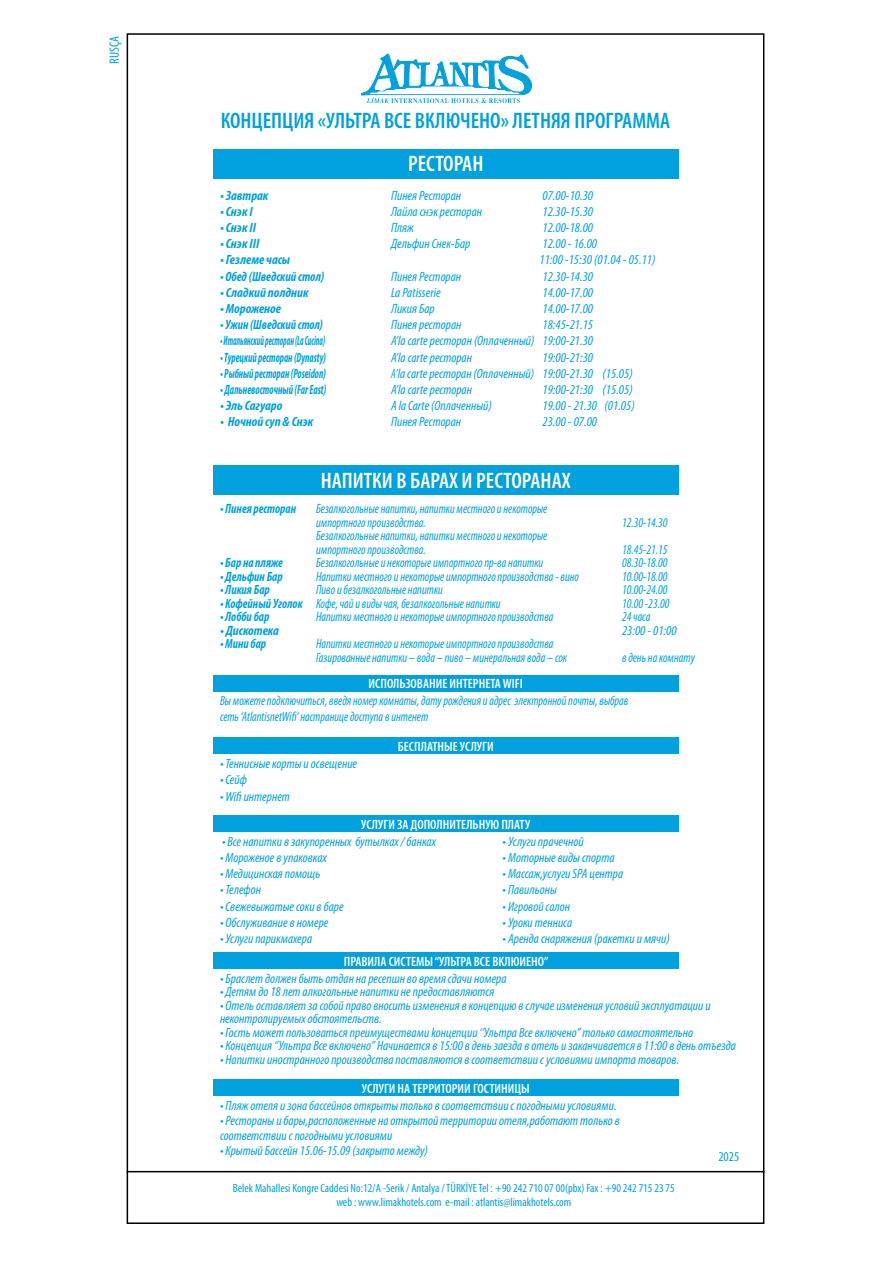
<style>
.page{position:relative;width:893px;height:1263px;background:#fff}
.page>*{position:absolute;margin:0;border:0;box-sizing:border-box;transform-origin:0 0}
.t1{font:600 condensed 22.5px "Myriad Pro";color:#00a1de}
.t2{font:600 condensed 22.5px "Myriad Pro";color:#fff}
.t3{font:italic condensed 13.5px/13.5px "Myriad Pro";color:#00a1de}
.t4{font:italic condensed 13.5px/13.5px "Myriad Pro";color:#00a1de;scale:.9 1}
.t5{font:600 condensed 13.5px "Myriad Pro";color:#fff}
.t6{font:italic 700 condensed 13.5px "Myriad Pro";color:#00a1de}
.t7{font:italic 700 condensed 13.5px "Myriad Pro";color:#00a1de;scale:.9 1}
.t8{font:italic 700 condensed 13.5px "Myriad Pro";color:#00a1de;scale:.73 1}
.t9{font:italic condensed 13.5px "Myriad Pro";color:#00a1de;scale:.78 1}
.t10{font:italic 700 condensed 13.5px "Myriad Pro";color:#00a1de;scale:.61 1}
.t11{font:italic 700 condensed 13.5px "Myriad Pro";color:#00a1de;scale:.75 1}
.t12{font:italic 700 condensed 13.5px "Myriad Pro";color:#00a1de;scale:.93 1}
.t13{font:condensed 13.5px "Myriad Pro";color:#00a1de}
.t14{font:condensed 12px/14.4px "Myriad Pro";color:#00a1de;text-align:center}
.s1{font-weight:700}
</style>
<div class="page">
<div style="left:213px;top:675px;width:466px;height:16px;background:#00a1de"></div>
<div style="left:213px;top:952px;width:466px;height:17px;background:#00a1de"></div>
<div style="left:213px;top:1079px;width:466px;height:17px;background:#00a1de"></div>
<div style="left:213px;top:149px;width:466px;height:30px;background:#00a1de"></div>
<div style="left:213px;top:466px;width:466px;height:29px;background:#00a1de"></div>
<div style="left:213px;top:738px;width:466px;height:16px;background:#00a1de"></div>
<div style="left:213px;top:816px;width:466px;height:16px;background:#00a1de"></div>
<hr style="left:127px;top:1171px;width:637px;height:1px;background:#000">
<svg style="left:361px;top:53px;width:171px;height:51px"></svg>
<p class="t13" style="left:106px;top:64px;width:29px;rotate:-90deg">RUSÇA</p>
<h1 class="t1" style="left:221px;top:107px;width:451px">КОНЦЕПЦИЯ «УЛЬТРА ВСЕ ВКЛЮЧЕНО» ЛЕТНЯЯ ПРОГРАММА</h1>
<h1 class="t2" style="left:408px;top:150px;width:77px">РЕСТОРАН</h1>
<p class="t6" style="left:220px;top:187px;width:50px">• Завтрак</p>
<p class="t3" style="left:391px;top:188px;width:72px">Пинея Ресторан</p>
<p class="t3" style="left:543px;top:188px;width:52px">07.00-10.30</p>
<p class="t6" style="left:220px;top:203px;width:34px">• Снэк I</p>
<p class="t3" style="left:391px;top:204px;width:93px">Лайла снэк ресторан</p>
<p class="t3" style="left:543px;top:204px;width:52px">12.30-15.30</p>
<p class="t6" style="left:220px;top:219px;width:37px">• Снэк II</p>
<p class="t3" style="left:391px;top:221px;width:24px">Пляж</p>
<p class="t3" style="left:543px;top:221px;width:52px">12.00-18.00</p>
<p class="t6" style="left:220px;top:235px;width:41px">• Снэк III</p>
<p class="t3" style="left:391px;top:237px;width:81px">Дельфин Снек-Бар</p>
<p class="t3" style="left:543px;top:237px;width:56px">12.00 - 16.00</p>
<p class="t6" style="left:220px;top:252px;width:72px">• Гезлеме часы</p>
<p class="t3" style="left:539px;top:253px;width:117px">11:00 -15:30 (01.04 - 05.11)</p>
<p class="t12" style="left:220px;top:268px;width:114px">• Обед (Шведский стол)</p>
<p class="t3" style="left:391px;top:269px;width:72px">Пинея Ресторан</p>
<p class="t3" style="left:542px;top:269px;width:52px">12.30-14.30</p>
<p class="t6" style="left:220px;top:284px;width:90px">• Сладкий полдник</p>
<p class="t3" style="left:391px;top:285px;width:51px">La Patisserie</p>
<p class="t3" style="left:542px;top:285px;width:52px">14.00-17.00</p>
<p class="t6" style="left:220px;top:300px;width:63px">• Мороженое</p>
<p class="t3" style="left:391px;top:302px;width:45px">Ликия Бар</p>
<p class="t3" style="left:542px;top:302px;width:52px">14.00-17.00</p>
<p class="t7" style="left:220px;top:316px;width:116px">• Ужин (Шведский стол)</p>
<p class="t3" style="left:391px;top:318px;width:72px">Пинея ресторан</p>
<p class="t3" style="left:542px;top:318px;width:52px">18:45-21.15</p>
<p class="t10" style="left:220px;top:333px;width:174px">• Итальянский ресторан (La Cucina)</p>
<p class="t3" style="left:391px;top:334px;width:204px">A’la carte ресторан (Oплаченный) 19:00-21.30</p>
<p class="t8" style="left:220px;top:349px;width:147px">• Турецкий ресторан (Dynasty)</p>
<p class="t3" style="left:391px;top:350px;width:83px">A’la carte ресторан</p>
<p class="t3" style="left:542px;top:350px;width:52px">19:00-21:30</p>
<p class="t8" style="left:220px;top:365px;width:147px">• Рыбный ресторан (Poseidon)</p>
<p class="t9" style="left:391px;top:365px;width:311px">A’la carte ресторан (Oплаченный) 19:00-21.30 (15.05)</p>
<p class="t11" style="left:220px;top:381px;width:143px">• Дальневосточный (Far East)</p>
<p class="t3" style="left:391px;top:383px;width:83px">A’la carte ресторан</p>
<p class="t3" style="left:543px;top:383px;width:92px">19:00-21:30 (15.05)</p>
<p class="t6" style="left:220px;top:397px;width:64px">• Эль Сагуаро</p>
<p class="t3" style="left:391px;top:399px;width:102px">A la Carte (Oплаченный)</p>
<p class="t3" style="left:543px;top:399px;width:94px">19.00 - 21.30 (01.05)</p>
<p class="t6" style="left:220px;top:414px;width:95px">• Ночной суп &amp; Снэк</p>
<p class="t3" style="left:391px;top:415px;width:72px">Пинея Ресторан</p>
<p class="t3" style="left:543px;top:415px;width:56px">23.00 - 07.00</p>
<h1 class="t2" style="left:321px;top:467px;width:251px">НАПИТКИ В БАРАХ И РЕСТОРАНАХ</h1>
<p class="t7" style="left:220px;top:500px;width:86px">• Пинея ресторан</p>
<p class="t4" style="left:316px;top:502px;width:259px">Безалкогольные напитки, напитки местного и некоторые импортного производства.</p>
<p class="t4" style="left:622px;top:515px;width:52px">12.30-14.30</p>
<p class="t4" style="left:316px;top:529px;width:259px">Безалкогольные напитки, напитки местного и некоторые импортного производства.</p>
<p class="t4" style="left:622px;top:542px;width:52px">18.45-21.15</p>
<p class="t7" style="left:220px;top:554px;width:71px">• Бар на пляже</p>
<p class="t4" style="left:316px;top:556px;width:254px">Безалкогольные и некоторые импортного пр-ва напитки</p>
<p class="t4" style="left:622px;top:556px;width:52px">08.30-18.00</p>
<p class="t7" style="left:220px;top:568px;width:71px">• Дельфин Бар</p>
<p class="t4" style="left:316px;top:569px;width:294px">Напитки местного и некоторые импортного производства - вино</p>
<p class="t4" style="left:622px;top:569px;width:52px">10.00-18.00</p>
<p class="t7" style="left:220px;top:581px;width:57px">• Ликия Бар</p>
<p class="t4" style="left:316px;top:583px;width:142px">Пиво и безалкогольные напитки</p>
<p class="t4" style="left:622px;top:583px;width:52px">10.00-24.00</p>
<p class="t4" style="left:220px;top:596px;width:313px"><span class="s1">• Кофейный Уголок</span> Кофе, чай и виды чая, безалкогольные напитки</p>
<p class="t4" style="left:622px;top:596px;width:54px">10.00 -23.00</p>
<p class="t7" style="left:220px;top:608px;width:56px">• Лобби бар</p>
<p class="t4" style="left:316px;top:610px;width:265px">Напитки местного и некоторые импортного производства</p>
<p class="t4" style="left:622px;top:610px;width:33px">24 часа</p>
<p class="t6" style="left:220px;top:622px;width:60px">• Дискотека</p>
<p class="t3" style="left:622px;top:623px;width:56px">23:00 - 01:00</p>
<p class="t7" style="left:220px;top:635px;width:53px">• Мини бар</p>
<p class="t4" style="left:316px;top:637px;width:280px">Напитки местного и некоторые импортного производства<br>Газированные напитки – вода – пиво – минеральная вода – сок</p>
<p class="t4" style="left:622px;top:650px;width:82px">в день на комнату</p>
<p class="t5" style="left:369px;top:675px;width:156px">ИСПОЛЬЗОВАНИЕ ИНТЕРНЕТА WIFI</p>
<p class="t4" style="left:220px;top:692px;width:455px;line-height:16.2px">Вы можете подключиться, введя номер комнаты, дату рождения и адрес электронной почты, выбрав сеть ‘AtlantisnetWifi’ настранице доступа в интенет</p>
<p class="t3" style="left:220px;top:757px;width:139px">• Теннисные корты и освещение</p>
<p class="t3" style="left:220px;top:773px;width:28px">• Сейф</p>
<p class="t3" style="left:220px;top:790px;width:71px">• Wifi интернет</p>
<p class="t5" style="left:398px;top:738px;width:97px">БЕСПЛАТНЫЕ УСЛУГИ</p>
<p class="t5" style="left:361px;top:816px;width:170px">УСЛУГИ ЗА ДОПОЛНИТЕЛЬНУЮ ПЛАТУ</p>
<p class="t3" style="left:222px;top:834px;width:215px">• Все напитки в закупоренных бутылках / банках</p>
<p class="t3" style="left:220px;top:851px;width:108px">• Мороженое в упаковках</p>
<p class="t3" style="left:220px;top:867px;width:102px">• Медицинская помощь</p>
<p class="t3" style="left:220px;top:883px;width:42px">• Телефон</p>
<p class="t3" style="left:220px;top:899px;width:125px">• Свежевыжатые соки в баре</p>
<p class="t3" style="left:220px;top:915px;width:110px">• Обслуживание в номере</p>
<p class="t3" style="left:220px;top:932px;width:94px">• Услуги парикмахера</p>
<p class="t3" style="left:503px;top:834px;width:83px">• Услуги прачечной</p>
<p class="t3" style="left:503px;top:851px;width:113px">• Моторные виды спорта</p>
<p class="t3" style="left:503px;top:867px;width:122px">• Массаж,услуги SPA центра</p>
<p class="t3" style="left:503px;top:883px;width:56px">• Павильоны</p>
<p class="t3" style="left:503px;top:899px;width:69px">• Игровой салон</p>
<p class="t3" style="left:503px;top:915px;width:71px">• Уроки тенниса</p>
<p class="t3" style="left:503px;top:932px;width:169px">• Aренда снаряжения (ракетки и мячи)</p>
<p class="t5" style="left:344px;top:953px;width:206px">ПРАВИЛА СИСТЕМЫ “УЛЬТРА ВСЕ ВКЛЮИЕНО”</p>
<p class="t3" style="left:220px;top:971px;width:288px">• Браслет должен быть отдан на ресепшн во время сдачи номера</p>
<p class="t3" style="left:220px;top:985px;width:276px">• Детям до 18 лет алкогольные напитки не предоставляются</p>
<p class="t3" style="left:220px;top:998px;width:492px">• Отель оставляет за собой право вносить изменения в концепцию в случае изменения уcловий эксплуатации и неконтролируемых обстоятельств.</p>
<p class="t3" style="left:220px;top:1025px;width:475px">• Гость может пользоваться преимуществами kонцепции ‘’Ультра Все включено’’ только самостоятельно</p>
<p class="t3" style="left:220px;top:1039px;width:517px">• Концепция ‘’Ультра Все включено’’ Начинается в 15:00 в день заезда в отель и заканчивается в 11:00 в день отъезда</p>
<p class="t3" style="left:220px;top:1052px;width:460px">• Напитки иностранного производства поставляются в соответствии с условиями импорта товаров.</p>
<p class="t5" style="left:362px;top:1080px;width:169px">УСЛУГИ НА ТЕРРИТОРИИ ГОСТИНИЦЫ</p>
<p class="t3" style="left:220px;top:1098px;width:398px">• Пляж отеля и зона бассейнов открыты только в соответствии с погодными условиями.</p>
<p class="t3" style="left:220px;top:1112px;width:401px;line-height:15px">• Рестораны и бары,расположенные на открытой территории отеля,работают только в соответствии с погодными условиями</p>
<p class="t3" style="left:220px;top:1143px;width:209px">• Крытый Бассейн 15.06-15.09 (закрыто между)</p>
<p class="t13" style="left:718px;top:1148px;width:22px">2025</p>
<p class="t14" style="left:233px;top:1180px;width:443px">Belek Mahallesi Kongre Caddesi No:12/A -Serik / Antalya / TÜRKİYE Tel : +90 242 710 07 00(pbx) Fax : +90 242 715 23 75 web : www.limakhotels.com e-mail : atlantis@limakhotels.com</p>
</div>
